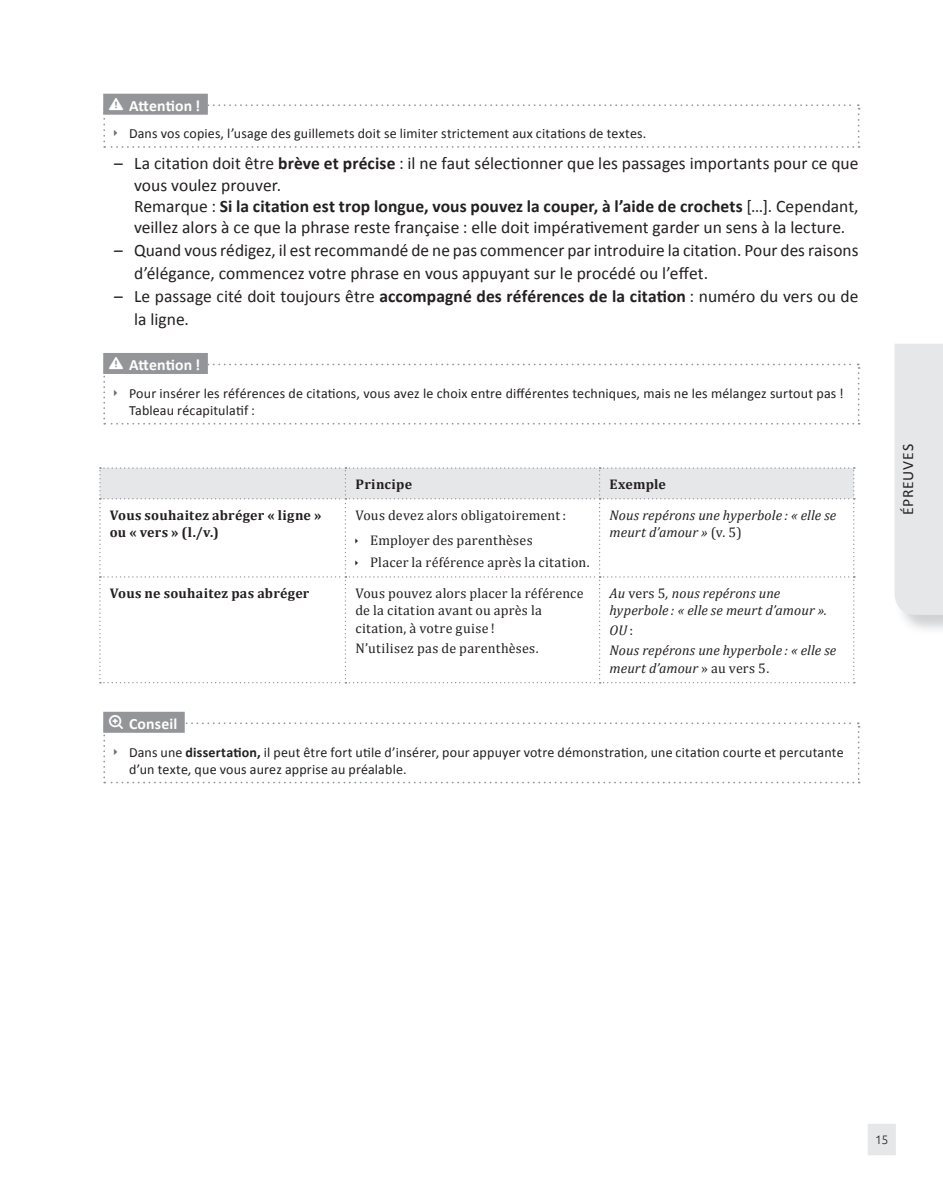
<style>
.page{position:relative;width:943px;height:1191px;background:#fff}
.page>*{position:absolute;margin:0;border:0;box-sizing:border-box;transform-origin:0 0}
.t1{font:17.5px/22.8px "Calibri";letter-spacing:.005em;color:#231f20}
.t2{font:700 15.75px "Calibri";letter-spacing:.01em;color:#fff}
.t3{font:15.75px "Calibri";letter-spacing:.04em;color:#231f20}
.t4{font:14px/17.5px "Calibri";letter-spacing:.01em;color:#231f20}
.t5{font:14px/17.5px "Cambria";letter-spacing:.015em;color:#231f20}
.t6{font:italic 14px/17.5px "Cambria";letter-spacing:.01em;color:#231f20}
.t7{font:700 14px/17.5px "Cambria";letter-spacing:.015em;color:#231f20}
.t8{font:14px "Web Hosting Hub Glyphs";color:#fff}
.t9{font:300 12.25px "Ubuntu";color:#231f20}
.s1{font-family:"Web Hosting Hub Glyphs";font-weight:400;font-size:14px}
.s2{font-weight:700}
.s3{font-style:normal}
</style>
<div class="page">
<div style="left:867px;top:1123px;width:28px;height:32px;background:#e6e7e9"></div>
<div style="left:894px;top:344px;width:49px;height:271px;background:#e6e7e9"></div>
<div style="left:103px;top:94px;width:105px;height:21px;background:#939598"></div>
<div style="left:103px;top:353px;width:105px;height:21px;background:#939598"></div>
<div style="left:103px;top:712px;width:82px;height:21px;background:#939598"></div>
<svg style="left:103px;top:104px;width:756px;height:44px"></svg>
<svg style="left:103px;top:363px;width:756px;height:61px"></svg>
<svg style="left:99px;top:467px;width:755px;height:216px"></svg>
<svg style="left:103px;top:722px;width:756px;height:61px"></svg>
<p class="t2" style="left:109px;top:96px;width:93px"><span class="s1">ׁ</span> Attention !</p>
<p class="t4" style="left:129px;top:125px;width:519px">Dans vos copies, l’usage des guillemets doit se limiter strictement aux citations de textes.</p>
<p class="t1" style="left:134px;top:152px;width:726px;text-indent:-20px">– La citation doit être <span class="s2">brève et précise</span> : il ne faut sélectionner que les passages importants pour ce que vous voulez prouver.</p>
<p class="t1" style="left:134px;top:196px;width:726px;line-height:21px">Remarque : <span class="s2">Si la citation est trop longue, vous pouvez la couper, à l’aide de crochets</span> […]. Cependant, veillez alors à ce que la phrase reste française : elle doit impérativement garder un sens à la lecture.</p>
<p class="t1" style="left:134px;top:239px;width:726px;text-indent:-20px">– Quand vous rédigez, il est recommandé de ne pas commencer par introduire la citation. Pour des raisons d’élégance, commencez votre phrase en vous appuyant sur le procédé ou l’effet.</p>
<p class="t1" style="left:134px;top:285px;width:726px;text-indent:-20px">– Le passage cité doit toujours être <span class="s2">accompagné des références de la citation</span> : numéro du vers ou de la ligne.</p>
<p class="t2" style="left:109px;top:355px;width:93px"><span class="s1">ׁ</span> Attention !</p>
<p class="t4" style="left:129px;top:384px;width:716px">Pour insérer les références de citations, vous avez le choix entre différentes techniques, mais ne les mélangez surtout pas !<br>Tableau récapitulatif :</p>
<p class="t7" style="left:355px;top:475px;width:58px">Principe</p>
<p class="t7" style="left:609px;top:475px;width:58px">Exemple</p>
<p class="t7" style="left:110px;top:505px;width:213px">Vous souhaitez abréger « ligne » ou « vers » (l./v.)</p>
<p class="t5" style="left:370px;top:502px;width:197px;line-height:24.8px;text-indent:-15px">Vous devez alors obligatoirement :<br>Employer des parenthèses</p>
<p class="t5" style="left:370px;top:553px;width:221px">Placer la référence après la citation.</p>
<p class="t7" style="left:110px;top:584px;width:201px">Vous ne souhaitez pas abréger</p>
<p class="t5" style="left:355px;top:584px;width:230px">Vous pouvez alors placer la référence de la citation avant ou après la citation, à votre guise !</p>
<p class="t5" style="left:355px;top:639px;width:185px">N’utilisez pas de parenthèses.</p>
<p class="t8" style="left:109px;top:716px;width:15px">׋</p>
<p class="t2" style="left:129px;top:714px;width:50px">Conseil</p>
<p class="t6" style="left:609px;top:505px;width:228px">Nous repérons une hyperbole : « elle se meurt d’amour » <span class="s3">(v. 5)</span></p>
<p class="t6" style="left:609px;top:583px;width:219px">Au <span class="s3">vers 5</span>, nous repérons une hyperbole : « elle se meurt d’amour ».</p>
<p class="t6" style="left:609px;top:620px;width:228px;line-height:19.9px">OU <span class="s3">:<br></span>Nous repérons une hyperbole : « elle se</p>
<p class="t6" style="left:609px;top:658px;width:161px">meurt d’amour <span class="s3">» au vers 5.</span></p>
<p class="t4" style="left:129px;top:743px;width:716px">Dans une <span class="s2">dissertation,</span> il peut être fort utile d’insérer, pour appuyer votre démonstration, une citation courte et percutante d’un texte, que vous aurez apprise au préalable.</p>
<p class="t3" style="left:898px;top:515px;width:72px;rotate:-90deg">ÉPREUVES</p>
<p class="t9" style="left:875px;top:1131px;width:15px">15</p>
</div>
